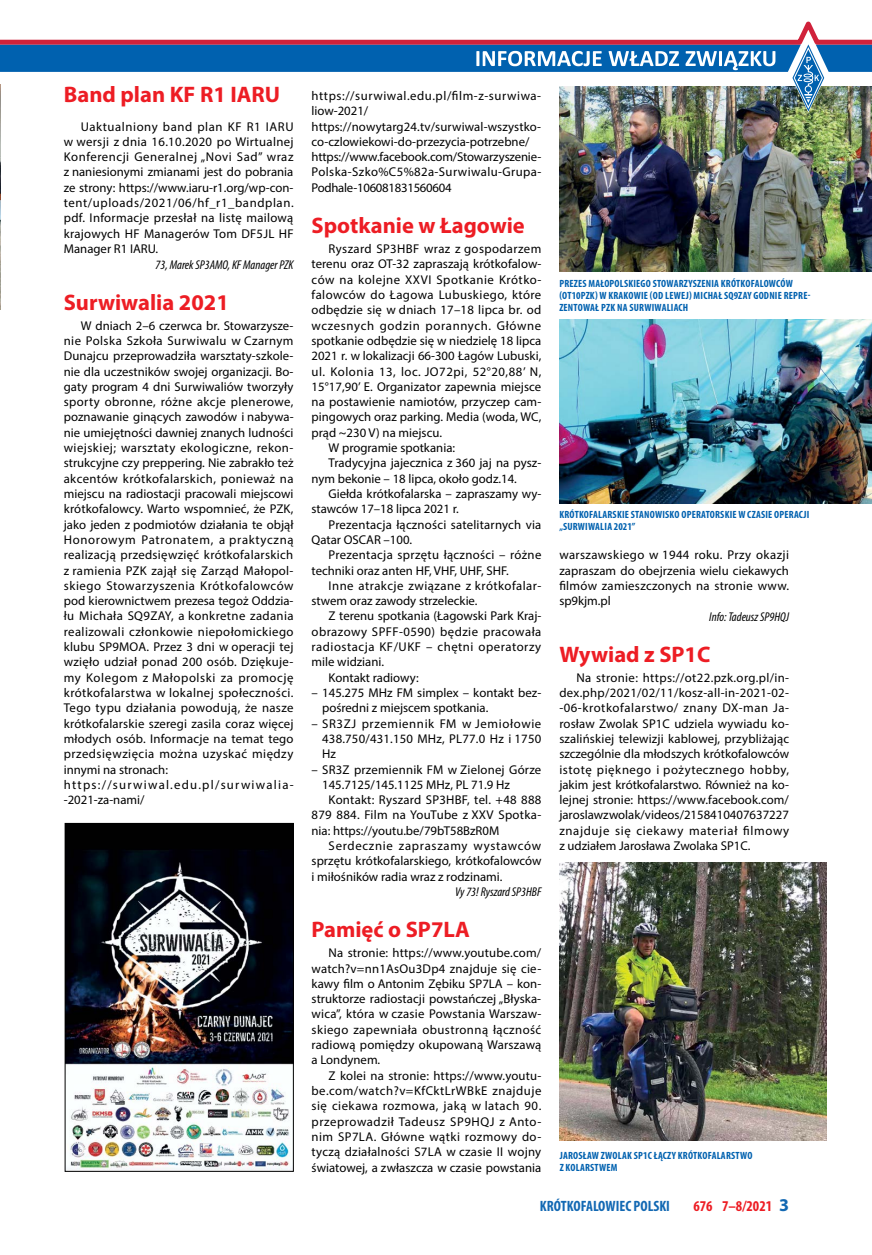
<style>
.page{position:relative;width:872px;height:1255px;background:#fff}
.page>*{position:absolute;margin:0;border:0;box-sizing:border-box;transform-origin:0 0}
.t1{font:700 22.5px "Myriad Pro";color:#ed1d24}
.t2{font:700 condensed 15px "Myriad Pro";color:#1268b3}
.t3{font:700 condensed 15px "Myriad Pro";color:#ed1d24}
.t4{font:12.75px/15.3px "Myriad Pro";letter-spacing:.015em;color:#000;text-align:justify}
.t5{font:12.75px "Myriad Pro";letter-spacing:.035em;color:#000}
.t6{font:12.75px "Myriad Pro";letter-spacing:.04em;color:#000}
.t7{font:italic condensed 12.75px "Myriad Pro";color:#000}
.t8{font:12.75px "Myriad Pro";letter-spacing:.045em;color:#000}
.t9{font:12.75px "Myriad Pro";letter-spacing:.05em;color:#000}
.t10{font:12.75px "Myriad Pro";letter-spacing:.055em;color:#000}
.t11{font:700 condensed 10.5px "Myriad Pro";letter-spacing:.02em;color:#0061af}
.s1{font-stretch:normal;font-size:18px;color:#1268b3}
</style>
<div class="page">
<img style="left:0;top:85px;width:1px;height:224px">
<img style="left:67px;top:825px;width:224px;height:344px">
<div style="left:65px;top:823px;width:228px;height:348px;border:1px solid #000"></div>
<img style="left:559px;top:113px;width:313px;height:158px">
<img style="left:559px;top:319px;width:313px;height:185px">
<img style="left:559px;top:862px;width:267px;height:278px">
<svg style="left:0;top:21px;width:872px;height:92px"></svg>
<h1 class="t1" style="left:64px;top:80px;width:218px">Band plan KF R1 IARU</h1>
<p class="t4" style="left:64px;top:118px;width:231px;text-indent:17px">Uaktualniony band plan KF R1 IARU w wersji z dnia 16.10.2020 po Wirtualnej Konferencji Generalnej „Novi Sad” wraz z naniesionymi zmianami jest do pobrania ze strony: https://www.iaru-r1.org/wp-con&shy;tent/uploads/2021/06/hf_r1_bandplan. pdf. Informacje przesłał na listę mailową krajowych HF Managerów Tom DF5JL HF Manager R1 IARU.</p>
<p class="t7" style="left:155px;top:257px;width:139px">73, Marek SP3AMO, KF Manager PZK</p>
<h1 class="t1" style="left:64px;top:287px;width:166px">Surwiwalia 2021</h1>
<p class="t4" style="left:64px;top:317px;width:231px;text-align:left;text-indent:17px">W dniach 2–6 czerwca br. Stowarzysze&shy;nie Polska Szkoła Surwiwalu w Czarnym Dunajcu przeprowadziła warsztaty-szkole&shy;nie dla uczestników swojej organizacji. Bo&shy;gaty program 4 dni Surwiwaliów tworzyły sporty obronne, różne akcje plenerowe, poznawanie ginących zawodów i nabywa&shy;nie umiejętności dawniej znanych ludności wiejskiej; warsztaty ekologiczne, rekon&shy;strukcyjne czy preppering. Nie zabrakło też akcentów krótkofalarskich, ponieważ na miejscu na radiostacji pracowali miejscowi krótkofalowcy. Warto wspomnieć, że PZK, jako jeden z podmiotów działania te objął Honorowym Patronatem, a praktyczną realizacją przedsięwzięć krótkofalarskich z ramienia PZK zajął się Zarząd Małopol&shy;skiego Stowarzyszenia Krótkofalowców pod kierownictwem prezesa tegoż Oddzia&shy;łu Michała SQ9ZAY, a konkretne zadania realizowali członkowie niepołomickiego klubu SP9MOA. Przez 3 dni w operacji tej wzięło udział ponad 200 osób. Dziękuje&shy;my Kolegom z Małopolski za promocję krótkofalarstwa w lokalnej społeczności.<br>Tego typu działania powodują, że nasze krótkofalarskie szeregi zasila coraz więcej młodych osób. Informacje na temat tego przedsięwzięcia można uzyskać między innymi na stronach: https://surwiwal.edu.pl/surwiwalia--2021-za-nami/</p>
<p class="t4" style="left:311px;top:88px;width:231px;text-align:left">https://surwiwal.edu.pl/film-z-surwiwa&shy;liow-2021/ https://nowytarg24.tv/surwiwal-wszystko&shy;co-czlowiekowi-do-przezycia-potrzebne/ https://www.facebook.com/Stowarzyszenie-Polska-Szko%C5%82a-Surwiwalu-Grupa-Podhale-106081831560604</p>
<h1 class="t1" style="left:311px;top:210px;width:215px">Spotkanie w Łagowie</h1>
<p class="t4" style="left:328px;top:241px;width:214px">Ryszard SP3HBF wraz z gospodarzem</p>
<p class="t4" style="left:311px;top:256px;width:231px">terenu oraz OT-32 zapraszają krótkofalow-</p>
<p class="t6" style="left:311px;top:271px;width:231px">ców na kolejne XXVI Spotkanie Krótko-</p>
<p class="t5" style="left:311px;top:287px;width:231px">falowców do Łagowa Lubuskiego, które</p>
<p class="t4" style="left:311px;top:302px;width:231px">odbędzie się w dniach 17–18 lipca br. od</p>
<p class="t9" style="left:311px;top:317px;width:231px">wczesnych godzin porannych. Główne</p>
<p class="t4" style="left:311px;top:333px;width:231px">spotkanie odbędzie się w niedzielę 18 lipca</p>
<p class="t4" style="left:311px;top:348px;width:231px">2021 r. w lokalizacji 66-300 Łagów Lubuski,</p>
<p class="t8" style="left:311px;top:363px;width:231px">ul. Kolonia 13, loc. JO72pi, 52°20,88’ N,</p>
<p class="t4" style="left:311px;top:378px;width:231px">15°17,90’ E. Organizator zapewnia miejsce</p>
<p class="t4" style="left:311px;top:394px;width:231px">na postawienie namiotów, przyczep cam-</p>
<p class="t4" style="left:311px;top:409px;width:231px">pingowych oraz parking. Media (woda, WC,</p>
<p class="t4" style="left:311px;top:424px;width:132px">prąd ~230 V) na miejscu.</p>
<p class="t4" style="left:328px;top:440px;width:128px">W programie spotkania:</p>
<p class="t4" style="left:328px;top:455px;width:214px">Tradycyjna jajecznica z 360 jaj na pysz-</p>
<p class="t4" style="left:311px;top:470px;width:207px">nym bekonie – 18 lipca, około godz.14.</p>
<p class="t4" style="left:328px;top:486px;width:214px">Giełda krótkofalarska – zapraszamy wy-</p>
<p class="t4" style="left:311px;top:501px;width:149px">stawców 17–18 lipca 2021 r.</p>
<p class="t4" style="left:328px;top:516px;width:214px">Prezentacja łączności satelitarnych via</p>
<p class="t4" style="left:311px;top:531px;width:102px">Qatar OSCAR –100.</p>
<p class="t4" style="left:328px;top:547px;width:214px">Prezentacja sprzętu łączności – różne</p>
<p class="t4" style="left:311px;top:562px;width:199px">techniki oraz anten HF, VHF, UHF, SHF.</p>
<p class="t5" style="left:328px;top:577px;width:214px">Inne atrakcje związane z krótkofalar-</p>
<p class="t4" style="left:311px;top:593px;width:167px">stwem oraz zawody strzeleckie.</p>
<p class="t4" style="left:328px;top:608px;width:213px">Z terenu spotkania (Łagowski Park Kraj-</p>
<p class="t5" style="left:311px;top:623px;width:231px">obrazowy SPFF-0590) będzie pracowała</p>
<p class="t6" style="left:311px;top:639px;width:231px">radiostacja KF/UKF – chętni operatorzy</p>
<p class="t4" style="left:311px;top:654px;width:74px">mile widziani.</p>
<p class="t4" style="left:328px;top:669px;width:92px">Kontakt radiowy:</p>
<p class="t4" style="left:322px;top:684px;width:221px;text-indent:-11px">– 145.275 MHz FM simplex – kontakt bez&shy;pośredni z miejscem spotkania.</p>
<p class="t4" style="left:322px;top:715px;width:221px;text-indent:-11px">– SR3ZJ przemiennik FM w Jemiołowie 438.750/431.150 MHz, PL77.0 Hz i 1750<br>Hz</p>
<p class="t4" style="left:311px;top:761px;width:231px">– SR3Z przemiennik FM w Zielonej Górze</p>
<p class="t4" style="left:322px;top:776px;width:189px">145.7125/145.1125 MHz, PL 71.9 Hz</p>
<p class="t4" style="left:328px;top:792px;width:214px">Kontakt: Ryszard SP3HBF, tel. +48 888</p>
<p class="t4" style="left:311px;top:807px;width:231px">879 884. Film na YouTube z XXV Spotka-</p>
<p class="t4" style="left:311px;top:822px;width:189px">nia: https://youtu.be/79bT58BzR0M</p>
<p class="t10" style="left:328px;top:837px;width:214px">Serdecznie zapraszamy wystawców</p>
<p class="t4" style="left:311px;top:853px;width:231px">sprzętu krótkofalarskiego, krótkofalowców</p>
<p class="t4" style="left:311px;top:868px;width:192px">i miłośników radia wraz z rodzinami.</p>
<p class="t7" style="left:455px;top:884px;width:88px">Vy 73! Ryszard SP3HBF</p>
<h1 class="t1" style="left:311px;top:914px;width:160px">Pamięć o SP7LA</h1>
<p class="t4" style="left:311px;top:945px;width:231px;text-indent:17px">Na stronie: https://www.youtube.com/ watch?v=nn1AsOu3Dp4 znajduje się cie&shy;kawy film o Antonim Zębiku SP7LA – kon&shy;struktorze radiostacji powstańczej „Błyska&shy;wica”, która w czasie Powstania Warszaw&shy;skiego zapewniała obustronną łączność radiową pomiędzy okupowaną Warszawą a Londynem.</p>
<p class="t4" style="left:311px;top:1067px;width:231px;text-indent:17px">Z kolei na stronie: https://www.youtu&shy;be.com/watch?v=KfCktLrWBkE znajduje się ciekawa rozmowa, jaką w latach 90. przeprowadził Tadeusz SP9HQJ z Anto&shy;nim SP7LA. Główne wątki rozmowy do&shy;tyczą działalności S7LA w czasie II wojny światowej, a zwłaszcza w czasie powstania</p>
<p class="t11" style="left:559px;top:276px;width:11px">PREZES</p>
<p class="t11" style="left:588px;top:276px;width:13px">MAŁOPOLSKIEGO</p>
<p class="t11" style="left:652px;top:276px;width:46px">STOWARZYSZENIA</p>
<p class="t11" style="left:721px;top:276px;width:26px">KRÓTKOFALO</p>
<p class="t11" style="left:769px;top:276px;width:25px">WCÓW</p>
<p class="t11" style="left:559px;top:288px;width:60px">(OT10PZK) WKRAKO</p>
<p class="t11" style="left:633px;top:288px;width:72px">WIE (OD LEWEJ) MICHAŁ</p>
<p class="t11" style="left:724px;top:288px;width:35px">SQ9ZAY GODNIE</p>
<p class="t11" style="left:783px;top:288px;width:6px">REPRE</p>
<p class="t11" style="left:807px;top:288px;width:4px">-</p>
<p class="t11" style="left:559px;top:300px;width:108px">ZEN TOWAŁ PZK NA SURWIWALIACH</p>
<p class="t11" style="left:559px;top:508px;width:26px">KRÓTKOFALARSKIE</p>
<p class="t11" style="left:631px;top:508px;width:37px">STANOWISKO</p>
<p class="t11" style="left:681px;top:508px;width:6px">OPERA</p>
<p class="t11" style="left:705px;top:508px;width:10px">TORSKIE</p>
<p class="t11" style="left:738px;top:508px;width:13px">W CZASIE</p>
<p class="t11" style="left:774px;top:508px;width:6px">OPERAC</p>
<p class="t11" style="left:803px;top:508px;width:6px">JI</p>
<p class="t11" style="left:559px;top:520px;width:42px">„SURWIWALIA</p>
<p class="t11" style="left:614px;top:520px;width:23px">2021”</p>
<p class="t4" style="left:559px;top:547px;width:231px">warszawskiego w 1944 roku. Przy okazji zapraszam do obejrzenia wielu ciekawych filmów zamieszczonych na stronie www. sp9kjm.pl</p>
<p class="t7" style="left:709px;top:609px;width:81px">Info: Tadeusz SP9HQJ</p>
<h1 class="t1" style="left:559px;top:640px;width:153px">Wywiad z SP1C</h1>
<p class="t4" style="left:559px;top:669px;width:231px;text-indent:17px">Na stronie: https://ot22.pzk.org.pl/in&shy;dex.php/2021/02/11/kosz-all-in-2021-02- -06-krotkofalarstwo/ znany DX-man Ja&shy;rosław Zwolak SP1C udziela wywiadu ko&shy;szalińskiej telewizji kablowej, przybliżając szczególnie dla młodszych krótkofalowców istotę pięknego i pożytecznego hobby, jakim jest krótkofalarstwo. Również na ko&shy;lejnej stronie: https://www.facebook.com/ jaroslawzwolak/videos/2158410407637227 znajduje się ciekawy materiał filmowy z udziałem Jarosława Zwolaka SP1C.</p>
<p class="t11" style="left:560px;top:1148px;width:6px">JAROSŁA</p>
<p class="t11" style="left:592px;top:1148px;width:27px">W ZWOLAK</p>
<p class="t11" style="left:634px;top:1148px;width:70px">SP1C ŁĄCZY KRÓTKOFALARS</p>
<p class="t11" style="left:735px;top:1148px;width:18px">TWO</p>
<p class="t11" style="left:560px;top:1160px;width:6px">ZKOLARS</p>
<p class="t11" style="left:594px;top:1160px;width:18px">TWEM</p>
<p class="t2" style="left:540px;top:1196px;width:131px">KRÓTKOFALOWIEC POLSKI</p>
<p class="t3" style="left:693px;top:1196px;width:97px">676 7–8/2021 <span class="s1">3</span></p>
</div>
